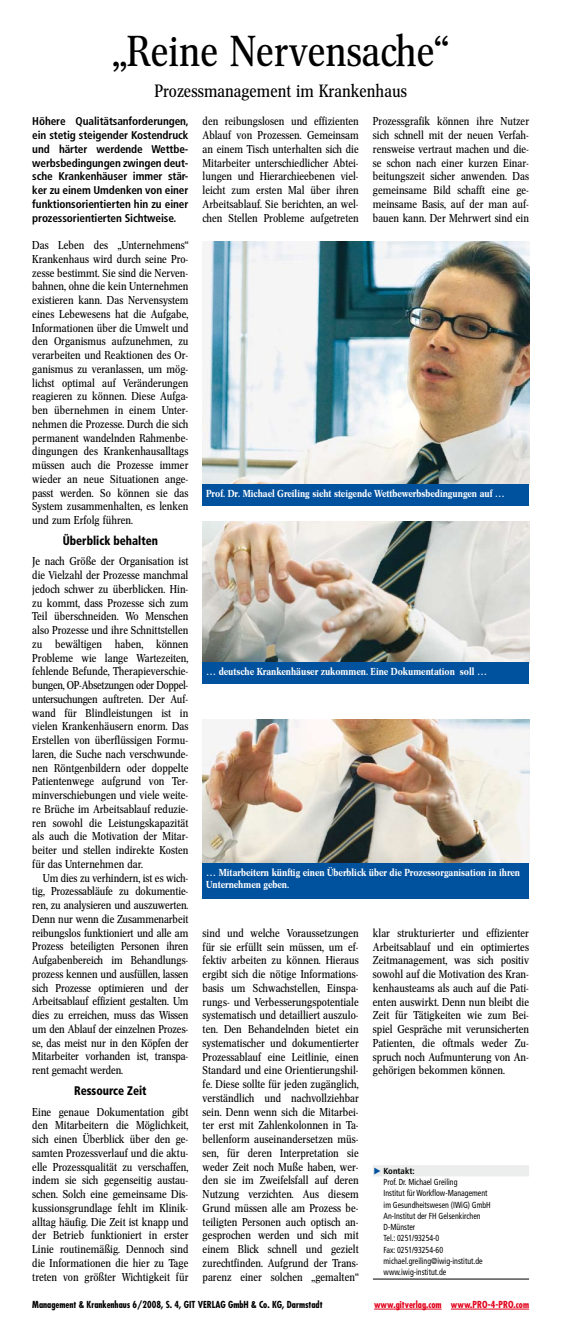
<style>
.page{position:relative;width:566px;height:1339px;background:#fff}
.page>*{position:absolute;margin:0;border:0;box-sizing:border-box;transform-origin:0 0}
.t1{font:42.5px "Concorde Nova";color:#000}
.t2{font:17.5px "Concorde Nova";color:#000}
.t3{font:900 condensed 12.5px "Frutiger";color:#000;scale:.9 1}
.t4{font:11.25px/13.8px "Concorde Nova";color:#000;text-align:justify}
.t5{font:700 condensed 11.25px/13.8px "Frutiger";letter-spacing:-.01em;color:#000;text-align:justify}
.t6{font:500 10px/12.5px "Concorde Nova";color:#fff}
.t7{font:700 condensed 9.5px "Futura";color:#000}
.t8{font:700 condensed 9.5px "Futura";color:#e2001a}
.t9{font:condensed 8.75px/11.2px "Frutiger";color:#000;scale:.9 1}
.t10{font:700 condensed 8.75px "Frutiger";color:#000}
</style>
<div class="page">
<div style="left:372px;top:1165px;width:156px;height:11px;background:#eceded"></div>
<hr style="left:372px;top:1279px;width:156px;height:1px;background:#000">
<hr style="left:374px;top:1309px;width:67px;height:1px;background:#e2001a">
<hr style="left:450px;top:1309px;width:78px;height:1px;background:#e2001a">
<img style="left:202px;top:242px;width:326px;height:242px">
<div style="left:202px;top:484px;width:326px;height:21px;background:#00519e"></div>
<img style="left:202px;top:522px;width:326px;height:140px">
<div style="left:202px;top:662px;width:326px;height:22px;background:#00519e"></div>
<img style="left:202px;top:719px;width:326px;height:144px">
<div style="left:202px;top:863px;width:326px;height:36px;background:#00519e"></div>
<h1 class="t1" style="left:113px;top:27px;width:337px">„Reine Nervensache“</h1>
<h2 class="t2" style="left:154px;top:81px;width:254px">Prozessmanagement im Krankenhaus</h2>
<p class="t5" style="left:32px;top:115px;width:158px">Höhere Qualitätsanforderungen, ein stetig steigender Kostendruck und härter werdende Wettbe&shy;werbsbedingungen zwingen deut&shy;sche Krankenhäuser immer stär&shy;ker zu einem Umdenken von einer funktionsorientierten hin zu einer prozessorientierten Sichtweise.</p>
<p class="t4" style="left:32px;top:238px;width:157px">Das Leben des „Unternehmens“ Krankenhaus wird durch seine Pro&shy;zesse bestimmt. Sie sind die Nerven&shy;bahnen, ohne die kein Unternehmen existieren kann. Das Nervensystem eines Lebewesens hat die Aufgabe, Informationen über die Umwelt und den Organismus aufzunehmen, zu verarbeiten und Reaktionen des Or&shy;ganismus zu veranlassen, um mög&shy;lichst optimal auf Veränderungen reagieren zu können. Diese Aufga&shy;ben übernehmen in einem Unter&shy;nehmen die Prozesse. Durch die sich permanent wandelnden Rahmenbe&shy;dingungen des Krankenhausalltags müssen auch die Prozesse immer wieder an neue Situationen ange&shy;passt werden. So können sie das System zusammenhalten, es lenken und zum Erfolg führen.</p>
<p class="t3" style="left:63px;top:533px;width:107px">Überblick behalten</p>
<p class="t4" style="left:32px;top:555px;width:157px">Je nach Größe der Organisation ist die Vielzahl der Prozesse manchmal jedoch schwer zu überblicken. Hin&shy;zu kommt, dass Prozesse sich zum Teil überschneiden. Wo Menschen also Prozesse und ihre Schnittstellen zu bewältigen haben, können Probleme wie lange Wartezeiten, fehlende Befunde, Therapieverschie&shy;bungen, OP-Absetzungen oder Doppel&shy;untersuchungen auftreten. Der Auf&shy;wand für Blindleistungen ist in vielen Krankenhäusern enorm. Das Erstellen von überflüssigen Formu&shy;laren, die Suche nach verschwunde&shy;nen Röntgenbildern oder doppelte Patientenwege aufgrund von Ter&shy;minverschiebungen und viele weite&shy;re Brüche im Arbeitsablauf reduzie&shy;ren sowohl die Leistungskapazität als auch die Motivation der Mitar&shy;beiter und stellen indirekte Kosten für das Unternehmen dar.</p>
<p class="t4" style="left:32px;top:871px;width:157px;text-indent:11px">Um dies zu verhindern, ist es wich&shy;tig, Prozessabläufe zu dokumentie&shy;ren, zu analysieren und auszuwerten.<br>Denn nur wenn die Zusammenarbeit reibungslos funktioniert und alle am Prozess beteiligten Personen ihren Aufgabenbereich im Behandlungs&shy;prozess kennen und ausfüllen, lassen sich Prozesse optimieren und der Arbeitsablauf effizient gestalten. Um dies zu erreichen, muss das Wissen um den Ablauf der einzelnen Prozes&shy;se, das meist nur in den Köpfen der Mitarbeiter vorhanden ist, transpa&shy;rent gemacht werden.</p>
<p class="t3" style="left:74px;top:1083px;width:82px">Ressource Zeit</p>
<p class="t4" style="left:32px;top:1105px;width:157px">Eine genaue Dokumentation gibt den Mitarbeitern die Möglichkeit, sich einen Überblick über den ge&shy;samten Prozessverlauf und die aktu&shy;elle Prozessqualität zu verschaffen, indem sie sich gegenseitig austau&shy;schen. Solch eine gemeinsame Dis&shy;kussionsgrundlage fehlt im Klinik&shy;alltag häufig. Die Zeit ist knapp und der Betrieb funktioniert in erster Linie routinemäßig. Dennoch sind die Informationen die hier zu Tage treten von größter Wichtigkeit für</p>
<p class="t4" style="left:202px;top:115px;width:157px">den reibungslosen und effizienten Ablauf von Prozessen. Gemeinsam an einem Tisch unterhalten sich die Mitarbeiter unterschiedlicher Abtei&shy;lungen und Hierarchieebenen viel&shy;leicht zum ersten Mal über ihren Arbeitsablauf. Sie berichten, an wel&shy;chen Stellen Probleme aufgetreten</p>
<p class="t4" style="left:372px;top:115px;width:157px">Prozessgrafik können ihre Nutzer sich schnell mit der neuen Verfah&shy;rensweise vertraut machen und die&shy;se schon nach einer kurzen Einar&shy;beitungszeit sicher anwenden. Das gemeinsame Bild schafft eine ge&shy;meinsame Basis, auf der man auf&shy;bauen kann. Der Mehrwert sind ein</p>
<p class="t6" style="left:206px;top:487px;width:300px">Prof. Dr. Michael Greiling sieht steigende Wettbewerbsbedingungen auf …</p>
<p class="t6" style="left:206px;top:666px;width:282px">… deutsche Krankenhäuser zukommen. Eine Dokumentation soll …</p>
<p class="t6" style="left:206px;top:866px;width:315px">… Mitarbeitern künftig einen Überblick über die Prozessorganisation in ihren<br>Unternehmen geben.</p>
<p class="t4" style="left:202px;top:926px;width:157px">sind und welche Voraussetzungen für sie erfüllt sein müssen, um ef&shy;fektiv arbeiten zu können. Hieraus ergibt sich die nötige Informations&shy;basis um Schwachstellen, Einspa&shy;rungs- und Verbesserungspotentiale systematisch und detailliert auszulo&shy;ten. Den Behandelnden bietet ein systematischer und dokumentierter Prozessablauf eine Leitlinie, einen Standard und eine Orientierungshil&shy;fe. Diese sollte für jeden zugänglich, verständlich und nachvollziehbar sein. Denn wenn sich die Mitarbei&shy;ter erst mit Zahlenkolonnen in Ta&shy;bellenform auseinandersetzen müs&shy;sen, für deren Interpretation sie weder Zeit noch Muße haben, wer&shy;den sie im Zweifelsfall auf deren Nutzung verzichten. Aus diesem Grund müssen alle am Prozess be&shy;teiligten Personen auch optisch an&shy;gesprochen werden und sich mit einem Blick schnell und gezielt zurechtfinden. Aufgrund der Trans&shy;parenz einer solchen „gemalten“</p>
<p class="t4" style="left:372px;top:926px;width:157px">klar strukturierter und effizienter Arbeitsablauf und ein optimiertes Zeitmanagement, was sich positiv sowohl auf die Motivation des Kran&shy;kenhausteams als auch auf die Pati&shy;enten auswirkt. Denn nun bleibt die Zeit für Tätigkeiten wie zum Bei&shy;spiel Gespräche mit verunsicherten Patienten, die oftmals weder Zu&shy;spruch noch Aufmunterung von An&shy;gehörigen bekommen können.</p>
<p class="t10" style="left:383px;top:1166px;width:33px">Kontakt:</p>
<p class="t9" style="left:383px;top:1176px;width:120px">Prof. Dr. Michael Greiling<br>Institut für Workflow-Management im Gesundheitswesen (IWiG) GmbH<br>An-Institut der FH Gelsenkirchen<br>D-Münster<br>Tel.: 0251/93254-0<br>Fax: 0251/93254-60 michael.greiling@iwig-institut.de www.iwig-institut.de</p>
<p class="t7" style="left:32px;top:1298px;width:291px">Management &amp; Krankenhaus 6/2008, S. 4, GIT VERLAG GmbH &amp; Co. KG, Darmstadt</p>
<p class="t8" style="left:374px;top:1298px;width:156px">www.gitverlag.com www.pro-4-pro.com</p>
</div>
